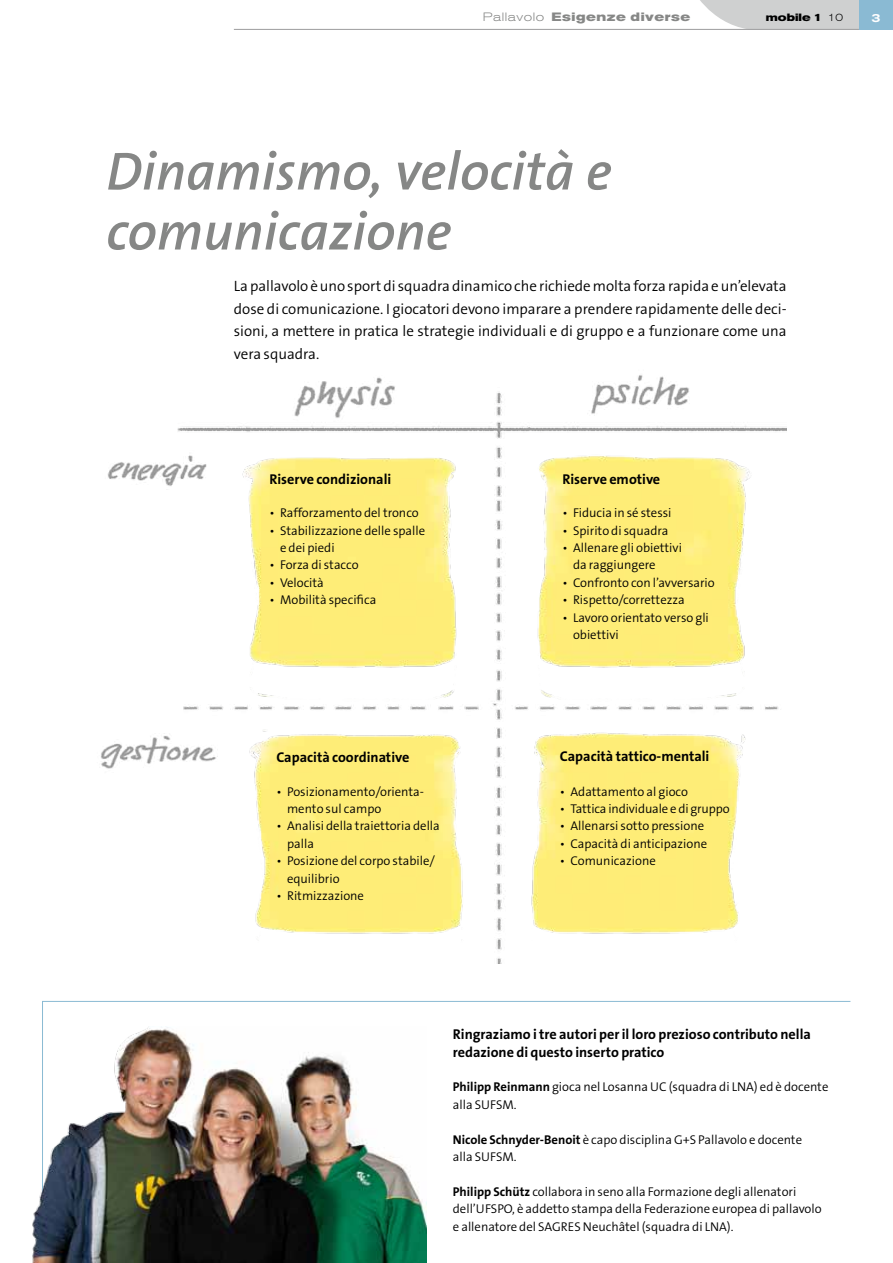
<style>
.page{position:relative;width:893px;height:1263px;background:#fff}
.page>*{position:absolute;margin:0;border:0;box-sizing:border-box;transform-origin:0 0}
.t1{font:italic 600 54px/60px "The Sans B6";color:#868786}
.t2{font:300 15px/22.5px "The Sans B4";color:#000;text-align:justify}
.t3{font:700 14.25px/17.4px "The Sans B7";color:#000}
.t4{font:300 12.75px/17.4px "The Sans B4";color:#000}
.t5{font:700 expanded 12px "Akzidenz Grotesk BE";letter-spacing:.05em;color:#868786}
.t6{font:500 expanded 12px "Akzidenz Grotesk BE";color:#fff}
.t7{font:700 expanded 10.5px "Akzidenz Grotesk BE";color:#000}
.s1{font-weight:300}
.s2{font-family:"The Sans B7";font-weight:700}
</style>
<div class="page">
<svg style="left:691px;top:0;width:168px;height:29px"></svg>
<div style="left:859px;top:0;width:34px;height:30px;background:#8abad3"></div>
<svg style="left:42px;top:1001px;width:809px;height:262px"></svg>
<img style="left:32px;top:1026px;width:394px;height:237px">
<hr style="left:234px;top:29px;width:625px;height:1px;background:#9c9c9d">
<img style="left:101px;top:375px;width:686px;height:588px">
<p class="t5" style="left:483px;top:10px;width:209px"><span class="s1">Pallavolo</span> Esigenze diverse</p>
<p class="t7" style="left:766px;top:11px;width:79px">mobile 1 <span class="s1">10</span></p>
<p class="t6" style="left:871px;top:10px;width:10px">3</p>
<h1 class="t1" style="left:106px;top:144px;width:507px">Dinamismo, velocità e comunicazione</h1>
<p class="t2" style="left:234px;top:276px;width:554px">La pallavolo è uno sport di squadra dinamico che richiede molta forza rapida e un’elevata dose di comunicazione. I giocatori devono imparare a prendere rapidamente delle deci&shy;sioni, a mettere in pratica le strategie individuali e di gruppo e a funzionare come una vera squadra.</p>
<p class="t3" style="left:269px;top:471px;width:123px">Riserve condizionali</p>
<p class="t4" style="left:269px;top:505px;width:151px">• Rafforzamento del tronco</p>
<p class="t4" style="left:280px;top:522px;width:147px;text-indent:-11px">• Stabilizzazione delle spalle e dei piedi</p>
<p class="t4" style="left:269px;top:557px;width:91px">• Forza di stacco</p>
<p class="t4" style="left:269px;top:574px;width:56px">• Velocità</p>
<p class="t4" style="left:269px;top:592px;width:108px">• Mobilità specifica</p>
<p class="t3" style="left:276px;top:749px;width:134px">Capacità coordinative</p>
<p class="t4" style="left:287px;top:783px;width:138px;text-indent:-11px">• Posizionamento/orienta&shy;mento sul campo</p>
<p class="t4" style="left:287px;top:818px;width:154px;text-indent:-11px">• Analisi della traiettoria della palla</p>
<p class="t4" style="left:287px;top:853px;width:149px;text-indent:-11px">• Posizione del corpo stabile/ equilibrio</p>
<p class="t4" style="left:276px;top:888px;width:89px">• Ritmizzazione</p>
<p class="t3" style="left:562px;top:471px;width:99px">Riserve emotive</p>
<p class="t4" style="left:562px;top:505px;width:111px">• Fiducia in sé stessi</p>
<p class="t4" style="left:562px;top:522px;width:107px">• Spirito di squadra</p>
<p class="t4" style="left:573px;top:540px;width:110px;text-indent:-11px">• Allenare gli obiettivi da raggiungere</p>
<p class="t4" style="left:562px;top:574px;width:154px">• Confronto con l’avversario</p>
<p class="t4" style="left:562px;top:592px;width:124px">• Rispetto/correttezza</p>
<p class="t4" style="left:573px;top:609px;width:137px;text-indent:-11px">• Lavoro orientato verso gli obiettivi</p>
<p class="t3" style="left:560px;top:748px;width:151px">Capacità tattico-mentali</p>
<p class="t4" style="left:560px;top:783px;width:130px">• Adattamento al gioco</p>
<p class="t4" style="left:560px;top:801px;width:171px">• Tattica individuale e di gruppo</p>
<p class="t4" style="left:560px;top:818px;width:146px">• Allenarsi sotto pressione</p>
<p class="t4" style="left:560px;top:835px;width:149px">• Capacità di anticipazione</p>
<p class="t4" style="left:560px;top:853px;width:97px">• Comunicazione</p>
<p class="t3" style="left:453px;top:1026px;width:360px">Ringraziamo i tre autori per il loro prezioso contributo nella redazione di questo inserto pratico</p>
<p class="t4" style="left:453px;top:1079px;width:377px"><span class="s2">Philipp Reinmann</span> gioca nel Losanna UC (squadra di LNA) ed è docente alla SUFSM.</p>
<p class="t4" style="left:453px;top:1131px;width:351px"><span class="s2">Nicole Schnyder-Benoit</span> è capo disciplina G+S Pallavolo e docente alla SUFSM.</p>
<p class="t4" style="left:453px;top:1183px;width:370px"><span class="s2">Philipp Schütz</span> collabora in seno alla Formazione degli allenatori dell’UFSPO, è addetto stampa della Federazione europea di pallavolo e allenatore del SAGRES Neuchâtel (squadra di LNA).</p>
</div>
